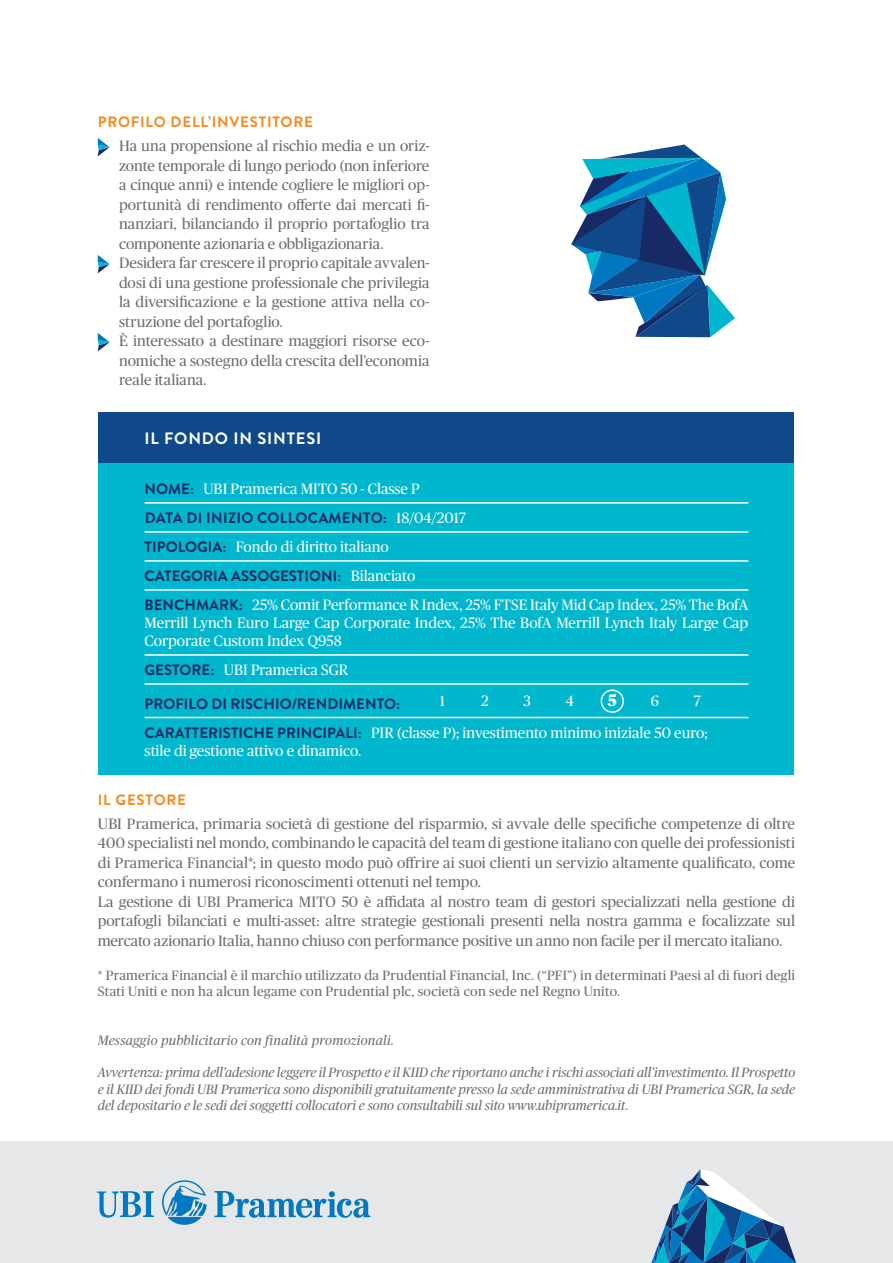
<style>
.page{position:relative;width:893px;height:1263px;background:#fff}
.page>*{position:absolute;margin:0;border:0;box-sizing:border-box;transform-origin:0 0}
.t1{font:700 16.5px "Brandon Grotesque";letter-spacing:.05em;color:#fff}
.t2{font:900 16.5px "Publico";color:#fff}
.t3{font:15px/19.5px "Publico";color:#6c6d70}
.t4{font:15px/18px "Publico";color:#fff;text-align:justify}
.t5{font:700 15px "Brandon Grotesque";color:#182a65}
.t6{font:700 15px "Brandon Grotesque";letter-spacing:.02em;color:#182a65}
.t7{font:700 15px "Brandon Grotesque";letter-spacing:.05em;color:#f6891f}
.t8{font:italic 13.5px/16.2px "Publico";letter-spacing:.01em;color:#6c6d70;text-align:justify}
.t9{font:13.5px/16.2px "Publico";letter-spacing:.02em;color:#6c6d70}
.s1{font-family:"Brandon Grotesque";font-weight:700;color:#182a65}
.s2{font-family:"Publico";font-weight:400;color:#fff}
</style>
<div class="page">
<svg style="left:98px;top:138px;width:12px;height:18px"></svg>
<svg style="left:98px;top:255px;width:12px;height:18px"></svg>
<svg style="left:98px;top:333px;width:12px;height:18px"></svg>
<div style="left:98px;top:412px;width:696px;height:51px;background:#0f498a"></div>
<div style="left:98px;top:463px;width:696px;height:312px;background:#00b7ce"></div>
<hr style="left:145px;top:502px;width:603px;height:2px;background:#fff">
<hr style="left:145px;top:531px;width:603px;height:2px;background:#fff">
<hr style="left:145px;top:560px;width:603px;height:2px;background:#fff">
<hr style="left:145px;top:589px;width:603px;height:2px;background:#fff">
<hr style="left:145px;top:654px;width:603px;height:2px;background:#fff">
<hr style="left:145px;top:683px;width:603px;height:2px;background:#fff">
<hr style="left:145px;top:717px;width:603px;height:1px;background:#fff">
<div style="left:601px;top:689px;width:23px;height:24px;border:2px solid #fff;border-radius:50%"></div>
<div style="left:0;top:1142px;width:893px;height:121px;background:#e6e7e9"></div>
<svg style="left:162px;top:1180px;width:45px;height:45px"></svg>
<svg style="left:214px;top:1191px;width:156px;height:27px"></svg>
<svg style="left:97px;top:1191px;width:57px;height:26px"></svg>
<svg style="left:651px;top:1169px;width:145px;height:94px"></svg>
<svg style="left:571px;top:145px;width:164px;height:192px"></svg>
<p class="t7" style="left:98px;top:112px;width:217px">PROFILO DELL’INVESTITORE</p>
<p class="t3" style="left:119px;top:136px;width:312px">Ha una propensione al rischio media e un oriz&shy;zonte temporale di lungo periodo (non inferiore a cinque anni) e intende cogliere le migliori op&shy;portunità di rendimento offerte dai mercati fi&shy;nanziari, bilanciando il proprio portafoglio tra componente azionaria e obbligazionaria.<br>Desidera far crescere il proprio capitale avvalen&shy;dosi di una gestione professionale che privilegia la diversificazione e la gestione attiva nella co&shy;struzione del portafoglio.<br>È interessato a destinare maggiori risorse eco&shy;nomiche a sostegno della crescita dell’economia reale italiana.</p>
<p class="t1" style="left:145px;top:426px;width:178px">IL FONDO IN SINTESI</p>
<p class="t4" style="left:145px;top:480px;width:277px"><span class="s1">NOME:</span> UBI Pramerica MITO 50 - Classe P</p>
<p class="t6" style="left:145px;top:508px;width:323px">DATA DI INIZIO COLLOCAMENTO: <span class="s2">18/04/2017</span></p>
<p class="t4" style="left:145px;top:538px;width:246px"><span class="s1">TIPOLOGIA:</span> Fondo di diritto italiano</p>
<p class="t5" style="left:145px;top:566px;width:272px">CATEGORIA ASSOGESTIONI: <span class="s2">Bilanciato</span></p>
<p class="t4" style="left:145px;top:596px;width:605px"><span class="s1">BENCHMARK:</span> 25% Comit Performance R Index, 25% FTSE Italy Mid Cap Index, 25% The BofA Merrill Lynch Euro Large Cap Corporate Index, 25% The BofA Merrill Lynch Italy Large Cap Corporate Custom Index Q958</p>
<p class="t4" style="left:145px;top:661px;width:205px"><span class="s1">GESTORE:</span> UBI Pramerica SGR</p>
<p class="t5" style="left:145px;top:693px;width:257px">PROFILO DI RISCHIO/RENDIMENTO:</p>
<p class="t4" style="left:440px;top:692px;width:7px">1</p>
<p class="t4" style="left:481px;top:692px;width:9px">2</p>
<p class="t4" style="left:524px;top:692px;width:9px">3</p>
<p class="t4" style="left:566px;top:692px;width:10px">4</p>
<p class="t2" style="left:608px;top:691px;width:10px">5</p>
<p class="t4" style="left:651px;top:692px;width:10px">6</p>
<p class="t4" style="left:145px;top:685px;width:565px;line-height:32px;text-indent:549px">7<br><span class="s1">CARATTERISTICHE PRINCIPALI:</span> PIR (classe P); investimento minimo iniziale 50 euro;</p>
<p class="t4" style="left:145px;top:742px;width:218px">stile di gestione attivo e dinamico.</p>
<p class="t7" style="left:98px;top:789px;width:90px">IL GESTORE</p>
<p class="t3" style="left:98px;top:814px;width:699px">UBI Pramerica, primaria società di gestione del risparmio, si avvale delle specifiche competenze di oltre 400 specialisti nel mondo, combinando le capacità del team di gestione italiano con quelle dei professionisti di Pramerica Financial*; in questo modo può offrire ai suoi clienti un servizio altamente qualificato, come confermano i numerosi riconoscimenti ottenuti nel tempo.<br>La gestione di UBI Pramerica MITO 50 è affidata al nostro team di gestori specializzati nella gestione di portafogli bilanciati e multi-asset: altre strategie gestionali presenti nella nostra gamma e focalizzate sul mercato azionario Italia, hanno chiuso con performance positive un anno non facile per il mercato italiano.</p>
<p class="t9" style="left:98px;top:967px;width:699px">* Pramerica Financial è il marchio utilizzato da Prudential Financial, Inc. (“PFI”) in determinati Paesi al di fuori degli<br>Stati Uniti e non ha alcun legame con Prudential plc, società con sede nel Regno Unito.</p>
<p class="t8" style="left:98px;top:1032px;width:298px">Messaggio pubblicitario con finalità promozionali.</p>
<p class="t8" style="left:98px;top:1064px;width:699px">Avvertenza: prima dell’adesione leggere il Prospetto e il KIID che riportano anche i rischi associati all’investimento. Il Prospetto e il KIID dei fondi UBI Pramerica sono disponibili gratuitamente presso la sede amministrativa di UBI Pramerica SGR, la sede del depositario e le sedi dei soggetti collocatori e sono consultabili sul sito www.ubipramerica.it.</p>
</div>
